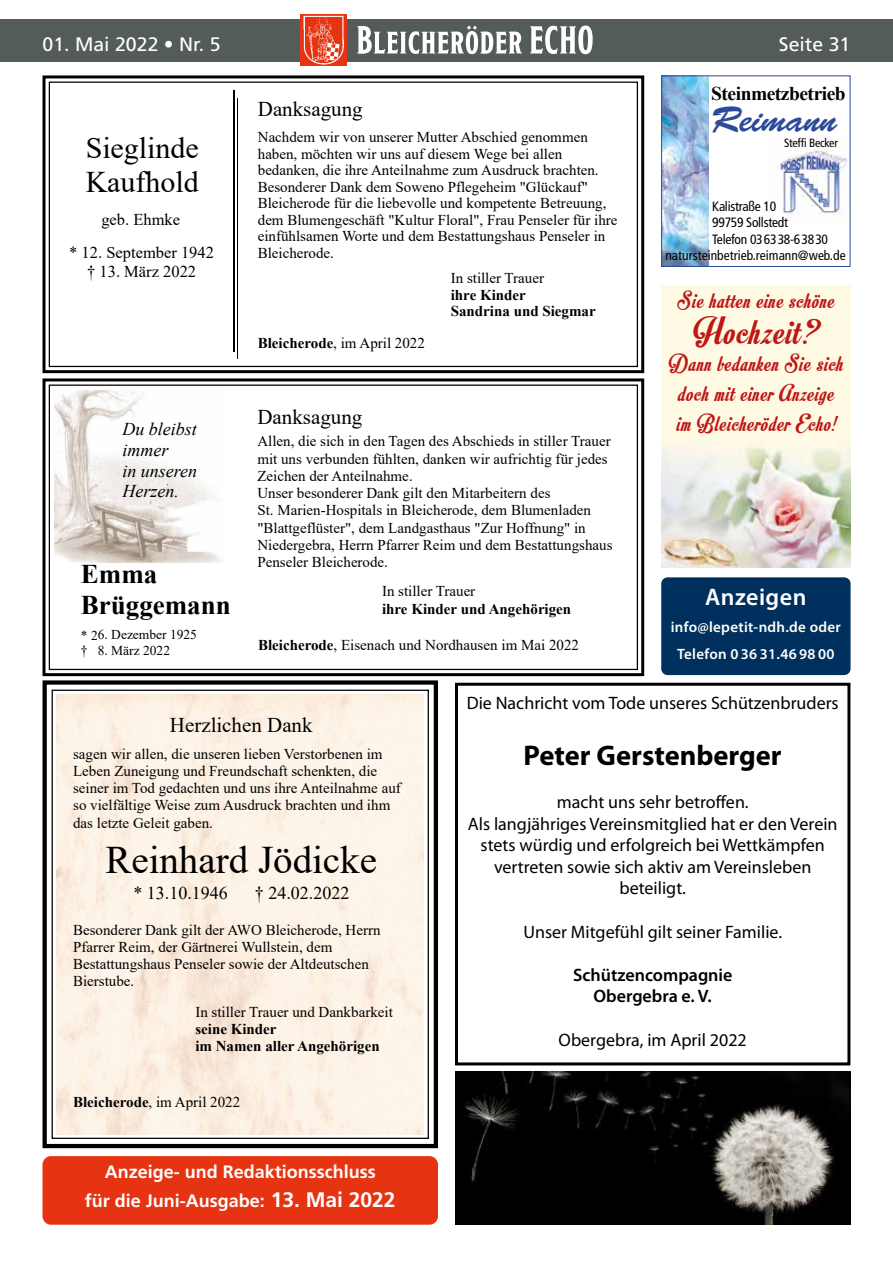
<style>
.page{position:relative;width:893px;height:1263px;background:#fff}
.page>*{position:absolute;margin:0;border:0;box-sizing:border-box;transform-origin:0 0}
.t1{font:39px "Times New Roman";color:#000}
.t2{font:39px "Motion Picture Personal Use";letter-spacing:.04em;color:#be1716}
.t3{font:36px "Brush Script Std";letter-spacing:-.01em;color:#2c4a9a}
.t4{font:30px/34.5px "Times New Roman";color:#000}
.t5{font:700 28.5px "Myriad Pro";color:#000}
.t6{font:700 27px/31px "Times New Roman";color:#000}
.t7{font:24px/30px "Motion Picture Personal Use";letter-spacing:.04em;color:#be1716;text-align:center}
.t8{font:600 24px "Myriad Pro";letter-spacing:.02em;color:#fff}
.t9{font:21px "Times New Roman";color:#000}
.t10{font:19.5px "Frutiger";color:#fff}
.t11{font:700 19.5px "Times New Roman";letter-spacing:-.025em;color:#000}
.t12{font:18px/21.6px "Myriad Pro";color:#000;text-align:center}
.t13{font:700 18px/28.5px "Frutiger";color:#fff;text-align:center}
.t14{font:italic 18px/20.7px "Times New Roman";color:#000}
.t15{font:600 18px/21.6px "Myriad Pro";color:#000;text-align:center}
.t16{font:18px "Times New Roman";color:#000}
.t17{font:16.5px/19px "Times New Roman";color:#000;text-align:center}
.t18{font:15px/17.2px "Times New Roman";color:#000}
.t19{font:700 15px/16.5px "Times New Roman";color:#000}
.t20{font:600 15px/27px "Myriad Pro";letter-spacing:.02em;color:#fff;text-align:center}
.t21{font:condensed 13.5px "Frutiger";letter-spacing:-.02em;color:#000}
.t22{font:condensed 13.5px "Frutiger";color:#000}
.t23{font:13.5px/15.6px "Times New Roman";color:#000}
.t24{font:condensed 12px "Frutiger";letter-spacing:-.02em;color:#000}
.s1{font-weight:700}
.s2{font-size:21px}
</style>
<div class="page">
<div style="left:0;top:19px;width:893px;height:43px;background:#535c5b"></div>
<img style="left:300px;top:15px;width:47px;height:50px">
<svg style="left:357px;top:26px;width:236px;height:28px"></svg>
<div style="left:661px;top:577px;width:190px;height:98px;background:#00305d;border-radius:6px"></div>
<img style="left:663px;top:77px;width:45px;height:188px">
<img style="left:774px;top:148px;width:74px;height:68px">
<div style="left:661px;top:75px;width:189px;height:192px;border:1px solid #2c4a9a"></div>
<div style="left:43px;top:1156px;width:395px;height:69px;background:#e63312;border-radius:9px"></div>
<div style="left:661px;top:285px;width:189px;height:282px;background:#fffae4"></div>
<img style="left:661px;top:448px;width:189px;height:119px">
<svg style="left:54px;top:390px;width:168px;height:173px"></svg>
<div style="left:49px;top:384px;width:589px;height:286px;border:1px solid #000"></div>
<div style="left:43px;top:378px;width:601px;height:298px;border:3px solid #000"></div>
<div style="left:49px;top:82px;width:589px;height:285px;border:1px solid #000"></div>
<hr style="left:234px;top:90px;width:1px;height:261px;background:#000">
<hr style="left:237px;top:99px;width:1px;height:260px;background:#000">
<div style="left:43px;top:75px;width:601px;height:298px;border:3px solid #000"></div>
<svg style="left:56px;top:694px;width:368px;height:440px;background:#fbf0e4"></svg>
<div style="left:43px;top:680px;width:395px;height:468px;border:4px solid #000"></div>
<div style="left:455px;top:683px;width:395px;height:382px;border:3px solid #000"></div>
<img style="left:455px;top:1071px;width:395px;height:154px">
<h3 class="t10" style="left:43px;top:33px;width:180px">01. Mai 2022 • Nr. 5</h3>
<h3 class="t10" style="left:779px;top:33px;width:73px">Seite 31</h3>
<h3 class="t4" style="left:86px;top:130px;width:115px">Sieglinde<br>Kaufhold</h3>
<p class="t17" style="left:101px;top:210px;width:80px">geb. Ehmke</p>
<p class="t17" style="left:69px;top:242px;width:146px">* 12. September 1942 † 13. März 2022</p>
<p class="t14" style="left:122px;top:418px;width:76px">Du bleibst immer<br>in unseren<br>Herzen.</p>
<h3 class="t6" style="left:81px;top:558px;width:151px">Emma<br>Brüggemann</h3>
<p class="t23" style="left:81px;top:627px;width:118px">* 26. Dezember 1925 † 8. März 2022</p>
<h3 class="t9" style="left:258px;top:94px;width:106px">Danksagung</h3>
<p class="t18" style="left:258px;top:129px;width:361px;line-height:16.5px">Nachdem wir von unserer Mutter Abschied genommen haben, möchten wir uns auf diesem Wege bei allen bedanken, die ihre Anteilnahme zum Ausdruck brachten.<br>Besonderer Dank dem Soweno Pflegeheim "Glückauf" Bleicherode für die liebevolle und kompetente Betreuung, dem Blumengeschäft "Kultur Floral", Frau Penseler für ihre einfühlsamen Worte und dem Bestattungshaus Penseler in Bleicherode.</p>
<p class="t18" style="left:451px;top:269px;width:95px">In stiller Trauer</p>
<p class="t19" style="left:451px;top:286px;width:146px">ihre Kinder<br>Sandrina und Siegmar</p>
<p class="t18" style="left:258px;top:334px;width:169px"><span class="s1">Bleicherode</span>, im April 2022</p>
<h3 class="t9" style="left:257px;top:402px;width:106px">Danksagung</h3>
<p class="t18" style="left:257px;top:432px;width:357px">Allen, die sich in den Tagen des Abschieds in stiller Trauer mit uns verbunden fühlten, danken wir aufrichtig für jedes Zeichen der Anteilnahme.<br>Unser besonderer Dank gilt den Mitarbeitern des<br>St. Marien-Hospitals in Bleicherode, dem Blumenladen "Blattgeflüster", dem Landgasthaus "Zur Hoffnung" in Niedergebra, Herrn Pfarrer Reim und dem Bestattungshaus Penseler Bleicherode.</p>
<p class="t18" style="left:382px;top:582px;width:95px">In stiller Trauer</p>
<p class="t19" style="left:382px;top:600px;width:191px">ihre Kinder und Angehörigen</p>
<p class="t18" style="left:258px;top:635px;width:322px"><span class="s1">Bleicherode</span>, Eisenach und Nordhausen im Mai 2022</p>
<h3 class="t11" style="left:711px;top:80px;width:136px">Steinmetzbetrieb</h3>
<h2 class="t3" style="left:711px;top:100px;width:127px">Reimann</h2>
<p class="t24" style="left:784px;top:136px;width:55px">Steffi Becker</p>
<p class="t21" style="left:712px;top:198px;width:65px">Kalistraße 10</p>
<p class="t21" style="left:712px;top:215px;width:77px">99759 Sollstedt</p>
<p class="t21" style="left:712px;top:231px;width:117px">Telefon 036338-63830</p>
<p class="t22" style="left:665px;top:248px;width:182px">natursteinbetrieb.reimann@web.de</p>
<h3 class="t7" style="left:678px;top:287px;width:158px">Sie hatten eine schöne</h3>
<h1 class="t2" style="left:694px;top:309px;width:126px">Hochzeit?</h1>
<h3 class="t7" style="left:669px;top:350px;width:176px">Dann bedanken Sie sich doch mit einer Anzeige im Bleicheröder Echo!</h3>
<h3 class="t8" style="left:705px;top:581px;width:103px">Anzeigen</h3>
<p class="t20" style="left:671px;top:613px;width:172px">info@lepetit-ndh.de oder<br>Telefon 0 36 31.46 98 00</p>
<h3 class="t9" style="left:170px;top:710px;width:144px">Herzlichen Dank</h3>
<p class="t18" style="left:73px;top:744px;width:329px">sagen wir allen, die unseren lieben Verstorbenen im Leben Zuneigung und Freundschaft schenkten, die seiner im Tod gedachten und uns ihre Anteilnahme auf so vielfältige Weise zum Ausdruck brachten und ihm das letzte Geleit gaben.</p>
<h1 class="t1" style="left:105px;top:832px;width:273px">Reinhard Jödicke</h1>
<p class="t16" style="left:133px;top:880px;width:96px">* 13.10.1946</p>
<p class="t16" style="left:255px;top:880px;width:96px">† 24.02.2022</p>
<p class="t18" style="left:73px;top:920px;width:309px">Besonderer Dank gilt der AWO Bleicherode, Herrn Pfarrer Reim, der Gärtnerei Wullstein, dem Bestattungshaus Penseler sowie der Altdeutschen Bierstube.</p>
<p class="t18" style="left:195px;top:1003px;width:199px">In stiller Trauer und Dankbarkeit</p>
<p class="t19" style="left:195px;top:1020px;width:186px;line-height:17.2px">seine Kinder<br>im Namen aller Angehörigen</p>
<p class="t18" style="left:73px;top:1093px;width:169px"><span class="s1">Bleicherode</span>, im April 2022</p>
<p class="t13" style="left:85px;top:1158px;width:312px">Anzeige- und Redaktionsschluss<br>für die Juni-Ausgabe: <span class="s2">13. Mai 2022</span></p>
<p class="t12" style="left:467px;top:692px;width:373px">Die Nachricht vom Tode unseres Schützenbruders</p>
<h3 class="t5" style="left:524px;top:737px;width:260px">Peter Gerstenberger</h3>
<p class="t12" style="left:468px;top:791px;width:371px">macht uns sehr betroffen.<br>Als langjähriges Vereinsmitglied hat er den Verein stets würdig und erfolgreich bei Wettkämpfen vertreten sowie sich aktiv am Vereinsleben beteiligt.</p>
<p class="t12" style="left:523px;top:920px;width:260px">Unser Mitgefühl gilt seiner Familie.</p>
<p class="t15" style="left:573px;top:963px;width:161px">Schützencompagnie<br>Obergebra e. V.</p>
<p class="t12" style="left:559px;top:1028px;width:190px">Obergebra, im April 2022</p>
</div>
